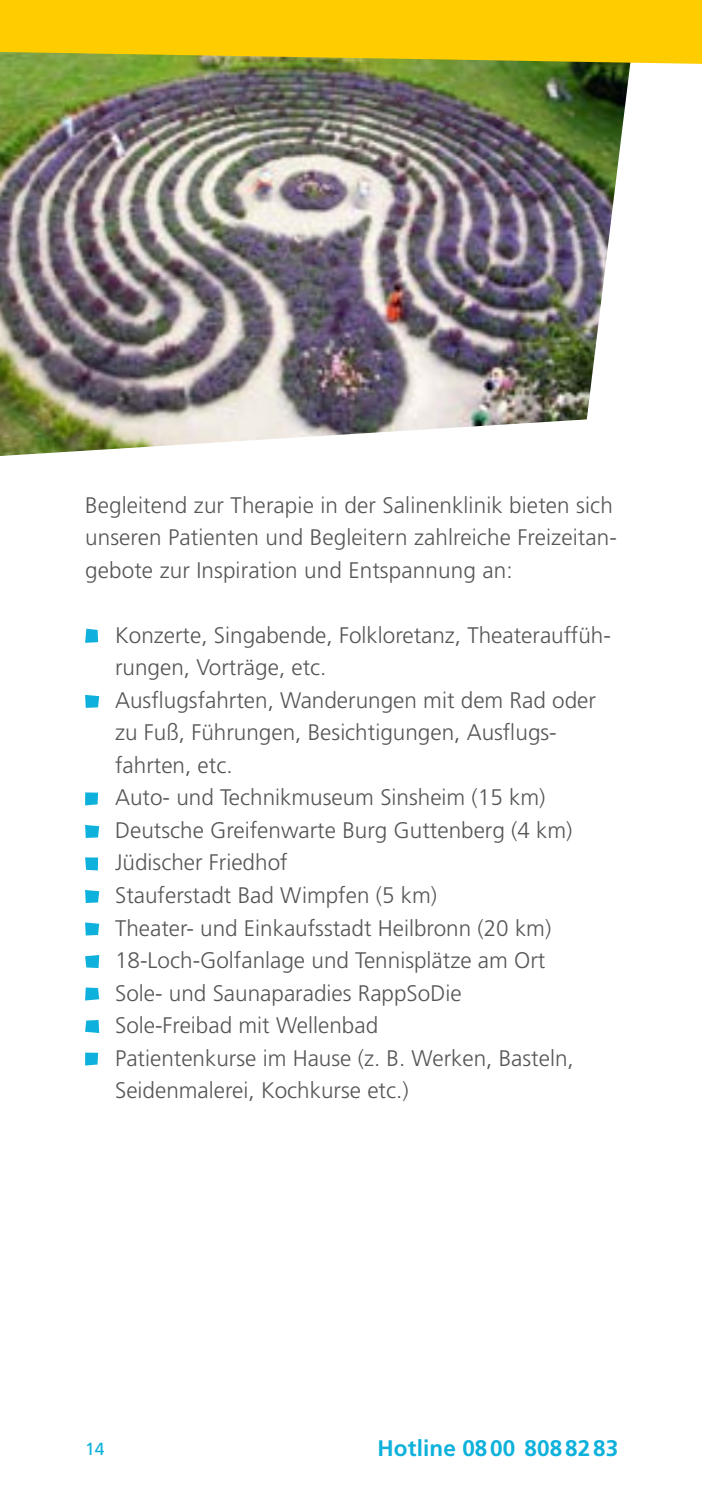
<style>
.page{position:relative;width:702px;height:1489px;background:#fff}
.page>*{position:absolute;margin:0;border:0;box-sizing:border-box;transform-origin:0 0}
.t1{font:300 22.5px/32.5px "Frutiger";color:#565655}
.t2{font:700 22.5px "Frutiger";letter-spacing:.005em;color:#0eb1db}
.t3{font:17.5px "Frutiger";color:#0eb1db}
</style>
<div class="page">
<img style="left:0;top:64px;width:631px;height:392px">
<svg style="left:0;top:0;width:702px;height:64px;background:#f2c706"></svg>
<svg style="left:85px;top:628px;width:13px;height:15px"></svg>
<svg style="left:85px;top:694px;width:14px;height:14px"></svg>
<svg style="left:85px;top:792px;width:13px;height:13px"></svg>
<svg style="left:85px;top:825px;width:14px;height:13px"></svg>
<svg style="left:85px;top:857px;width:13px;height:13px"></svg>
<svg style="left:85px;top:890px;width:14px;height:13px"></svg>
<svg style="left:85px;top:922px;width:14px;height:13px"></svg>
<svg style="left:85px;top:955px;width:14px;height:13px"></svg>
<svg style="left:85px;top:987px;width:14px;height:13px"></svg>
<svg style="left:85px;top:1020px;width:14px;height:13px"></svg>
<svg style="left:85px;top:1052px;width:13px;height:13px"></svg>
<p class="t1" style="left:85px;top:489px;width:533px">Begleitend zur Therapie in der Salinenklinik bieten sich unseren Patienten und Begleitern zahlreiche Freizeitan&shy;gebote zur Inspiration und Entspannung an:</p>
<p class="t1" style="left:115px;top:619px;width:497px">Konzerte, Singabende, Folkloretanz, Theaterauffüh&shy;rungen, Vorträge, etc.<br>Ausflugsfahrten, Wanderungen mit dem Rad oder zu Fuß, Führungen, Besichtigungen, Ausflugs&shy;fahrten, etc.<br>Auto- und Technikmuseum Sinsheim (15 km)<br>Deutsche Greifenwarte Burg Guttenberg (4 km)<br>Jüdischer Friedhof<br>Stauferstadt Bad Wimpfen (5 km)<br>Theater- und Einkaufsstadt Heilbronn (20 km)<br>18-Loch-Golfanlage und Tennisplätze am Ort<br>Sole- und Saunaparadies RappSoDie<br>Sole-Freibad mit Wellenbad<br>Patientenkurse im Hause (z. B. Werken, Basteln, Seidenmalerei, Kochkurse etc.)</p>
<p class="t3" style="left:85px;top:1438px;width:21px">14</p>
<p class="t2" style="left:377px;top:1434px;width:242px">Hotline 0800 8088283</p>
</div>
